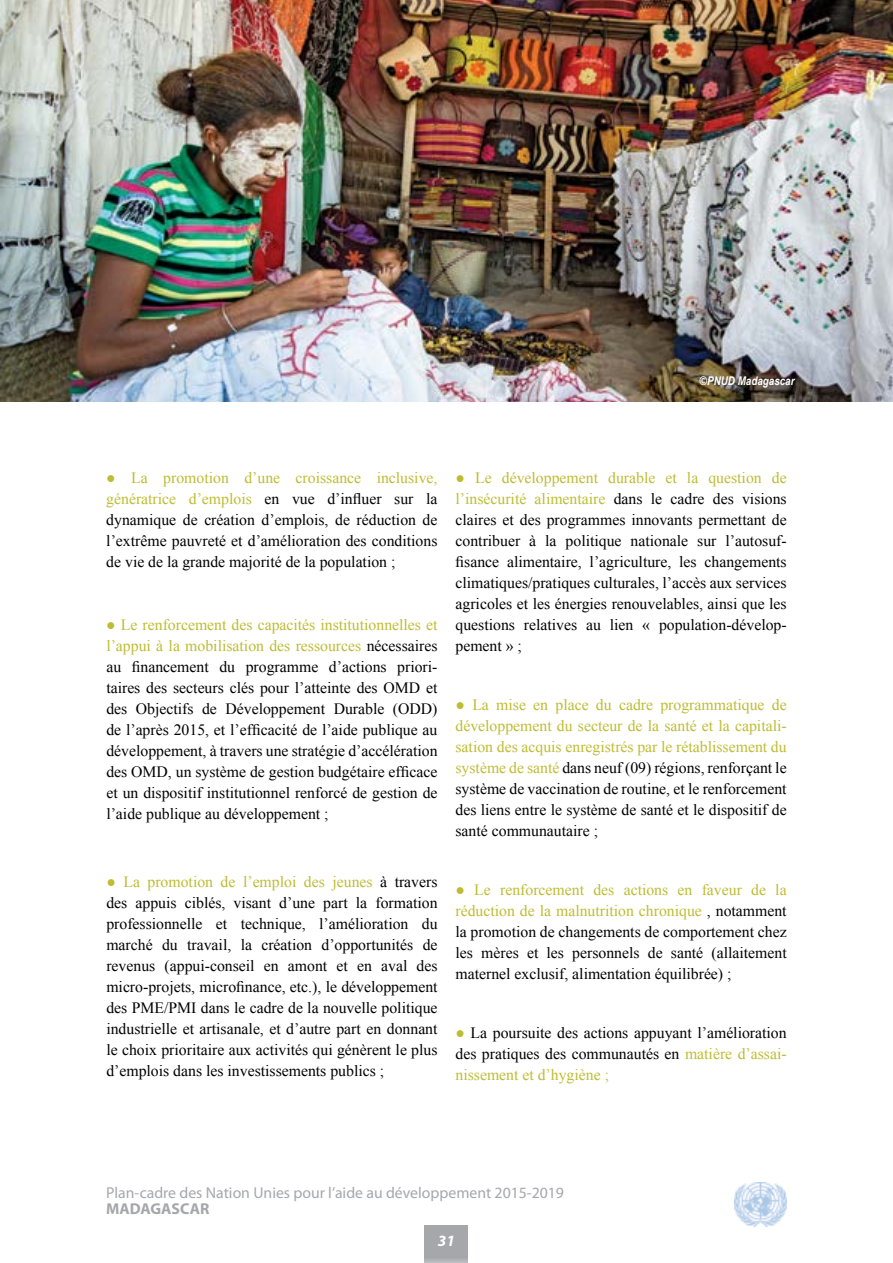
<style>
.page{position:relative;width:893px;height:1263px;background:#fff}
.page>*{position:absolute;margin:0;border:0;box-sizing:border-box;transform-origin:0 0}
.t1{font:15.75px/21px "Times New Roman";color:#000;text-align:justify}
.t2{font:15.75px/21px "Times New Roman";color:#bebc32;text-align:justify}
.t3{font:15.75px "Myriad Pro";color:#a5a7aa}
.t4{font:700 15.75px "Myriad Pro";color:#a5a7aa}
.t5{font:italic 700 15.75px "Myriad Pro";color:#fff}
.t6{font:italic 700 12px "Arial Narrow";color:#fff}
.s1{color:#bebc32}
.s2{color:#000}
</style>
<div class="page">
<img style="left:734px;top:1182px;width:53px;height:44px">
<div style="left:425px;top:1225px;width:43px;height:38px;background:#a5a7aa"></div>
<img style="left:0;top:0;width:893px;height:402px">
<p class="t6" style="left:700px;top:372px;width:96px">©PNUD Madagascar</p>
<p class="t1" style="left:106px;top:467px;width:333px"><span class="s1">● La promotion d’une croissance inclusive, génératrice d’emplois</span> en vue d’influer sur la dynamique de création d’emplois, de réduction de l’extrême pauvreté et d’amélioration des conditions de vie de la grande majorité de la population ;</p>
<p class="t1" style="left:106px;top:614px;width:333px"><span class="s1">● Le renforcement des capacités institutionnelles et l’appui à la mobilisation des ressources</span> nécessaires au financement du programme d’actions priori&shy;taires des secteurs clés pour l’atteinte des OMD et des Objectifs de Développement Durable (ODD) de l’après 2015, et l’efficacité de l’aide publique au développement, à travers une stratégie d’accélération des OMD, un système de gestion budgétaire efficace et un dispositif institutionnel renforcé de gestion de l’aide publique au développement ;</p>
<p class="t1" style="left:106px;top:871px;width:333px"><span class="s1">● La promotion de l’emploi des jeunes</span> à travers des appuis ciblés, visant d’une part la formation professionnelle et technique, l’amélioration du marché du travail, la création d’opportunités de revenus (appui-conseil en amont et en aval des micro-projets, microfinance, etc.), le développement des PME/PMI dans le cadre de la nouvelle politique industrielle et artisanale, et d’autre part en donnant le choix prioritaire aux activités qui génèrent le plus d’emplois dans les investissements publics ;</p>
<p class="t1" style="left:455px;top:467px;width:333px"><span class="s1">● Le développement durable et la question de l’insécurité alimentaire</span> dans le cadre des visions claires et des programmes innovants permettant de contribuer à la politique nationale sur l’autosuf&shy;fisance alimentaire, l’agriculture, les changements climatiques/pratiques culturales, l’accès aux services agricoles et les énergies renouvelables, ainsi que les questions relatives au lien « population-dévelop&shy;pement » ;</p>
<p class="t2" style="left:455px;top:694px;width:333px">● La mise en place du cadre programmatique de développement du secteur de la santé et la capitali&shy;sation des acquis enregistrés par le rétablissement du système de santé <span class="s2">dans neuf (09) régions, renforçant le système de vaccination de routine, et le renforcement des liens entre le système de santé et le dispositif de santé communautaire ;</span></p>
<p class="t1" style="left:455px;top:879px;width:333px"><span class="s1">● Le renforcement des actions en faveur de la réduction de la malnutrition chronique</span> , notamment la promotion de changements de comportement chez les mères et les personnels de santé (allaitement maternel exclusif, alimentation équilibrée) ;</p>
<p class="t1" style="left:455px;top:1022px;width:333px"><span class="s1">●</span> La poursuite des actions appuyant l’amélioration des pratiques des communautés en <span class="s1">matière d’assai&shy;nissement et d’hygiène ;</span></p>
<p class="t3" style="left:106px;top:1183px;width:459px">Plan-cadre des Nation Unies pour l’aide au développement 2015-2019</p>
<p class="t5" style="left:438px;top:1231px;width:19px">31</p>
<p class="t4" style="left:106px;top:1198px;width:105px">MADAGASCAR</p>
</div>
